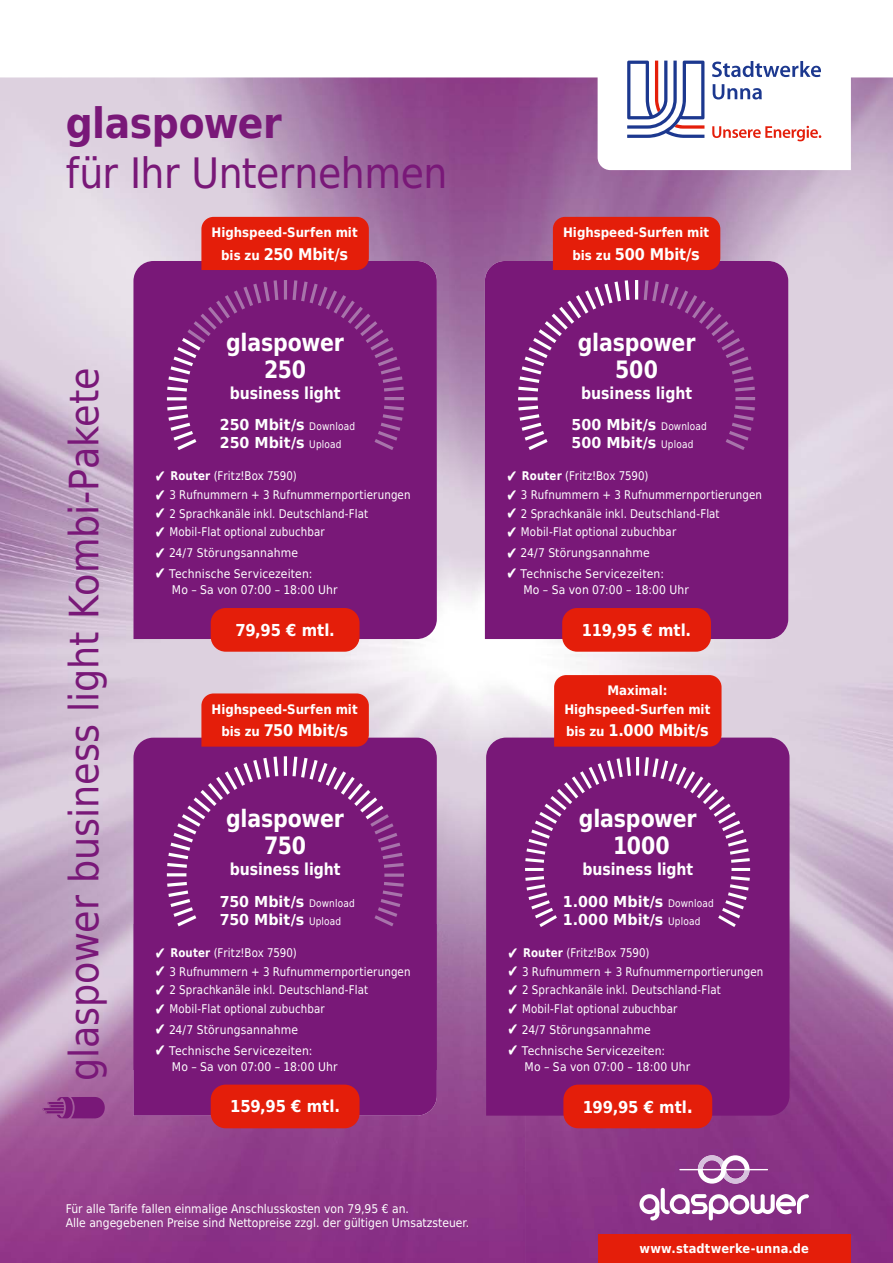
<style>
.page{position:relative;width:893px;height:1263px;background:#fff}
.page>*{position:absolute;margin:0;border:0;box-sizing:border-box;transform-origin:0 0}
.t1{font:42px "DejaVu Sans Condensed";letter-spacing:-.015em;color:#791878}
.t2{font:700 42px "DejaVu Sans Condensed";letter-spacing:-.01em;color:#791878}
.t3{font:40.5px "DejaVu Sans Condensed";letter-spacing:-.005em;color:#791878}
.t4{font:700 24px/27.2px "DejaVu Sans Condensed";letter-spacing:-.01em;color:#fff;text-align:center;scale:.95 1}
.t5{font:700 16.5px "DejaVu Sans Condensed";color:#fff;scale:.95 1}
.t6{font:700 16.5px "DejaVu Sans Condensed";color:#fff}
.t7{font:700 16.2px "DejaVu Sans Condensed";letter-spacing:-.01em;color:#fff}
.t8{font:700 15px/18px "DejaVu Sans";letter-spacing:.005em;color:#fff;scale:.95 1}
.t9{font:700 13.05px/18.6px "DejaVu Sans Condensed";color:#fff;text-align:center}
.t10{font:700 12.75px "DejaVu Sans Condensed";letter-spacing:.01em;color:#fff}
.t11{font:12px "DejaVu Sans Condensed";letter-spacing:.01em;color:#fff;scale:.95 1}
.t12{font:12px/16.5px "DejaVu Sans Condensed";letter-spacing:.01em;color:#fff}
.s1{font-size:13.05px}
.s2{font-family:"DejaVu Sans Condensed";font-weight:400;font-size:10.5px}
.s3{font-weight:700;font-size:16.8px}
.s4{font-weight:700}
.s5{font-size:18px}
</style>
<div class="page">
<img style="left:0;top:77px;width:893px;height:847px">
<img style="left:0;top:1070px;width:525px;height:193px">
<img style="left:525px;top:924px;width:368px;height:339px">
<img style="left:0;top:924px;width:133px;height:146px">
<img style="left:437px;top:924px;width:49px;height:146px">
<div style="left:598px;top:1234px;width:252px;height:29px;background:#e41e0a"></div>
<svg style="left:639px;top:1155px;width:170px;height:65px"></svg>
<hr style="left:679px;top:1169px;width:89px;height:1px;background:#fff">
<svg style="left:43px;top:1097px;width:62px;height:21px"></svg>
<div style="left:486px;top:738px;width:303px;height:377px;background:#791878"></div>
<div style="left:554px;top:675px;width:167px;height:72px;background:#e41e0a"></div>
<div style="left:563px;top:1084px;width:149px;height:44px;background:#e41e0a;border-radius:15px"></div>
<div style="left:133px;top:738px;width:304px;height:377px;background:#791878"></div>
<div style="left:201px;top:693px;width:168px;height:54px;background:#e41e0a"></div>
<div style="left:211px;top:1084px;width:149px;height:44px;background:#e41e0a;border-radius:15px"></div>
<div style="left:485px;top:261px;width:303px;height:378px;background:#791878"></div>
<div style="left:553px;top:217px;width:167px;height:53px;background:#e41e0a"></div>
<div style="left:562px;top:608px;width:149px;height:44px;background:#e41e0a;border-radius:15px"></div>
<div style="left:133px;top:261px;width:304px;height:378px;background:#791878"></div>
<div style="left:201px;top:217px;width:168px;height:53px;background:#e41e0a"></div>
<div style="left:211px;top:608px;width:149px;height:44px;background:#e41e0a;border-radius:15px"></div>
<svg style="left:598px;top:61px;width:253px;height:109px"></svg>
<svg style="left:167px;top:280px;width:111px;height:111px;background:#7f237e"></svg>
<svg style="left:167px;top:406px;width:29px;height:44px"></svg>
<svg style="left:284px;top:280px;width:120px;height:111px;background:#7c1f7c"></svg>
<svg style="left:374px;top:406px;width:30px;height:44px"></svg>
<svg style="left:384px;top:397px;width:20px;height:3px"></svg>
<svg style="left:167px;top:397px;width:20px;height:3px"></svg>
<svg style="left:525px;top:757px;width:225px;height:170px;background:#812580"></svg>
<svg style="left:518px;top:280px;width:120px;height:111px;background:#842b83"></svg>
<svg style="left:518px;top:406px;width:30px;height:44px"></svg>
<svg style="left:644px;top:280px;width:111px;height:111px;background:#7c1f7c"></svg>
<svg style="left:726px;top:406px;width:29px;height:44px"></svg>
<svg style="left:736px;top:397px;width:19px;height:3px"></svg>
<svg style="left:518px;top:397px;width:20px;height:3px"></svg>
<svg style="left:167px;top:882px;width:29px;height:44px"></svg>
<svg style="left:167px;top:757px;width:111px;height:119px;background:#842b83"></svg>
<svg style="left:284px;top:756px;width:120px;height:170px;background:#80247f"></svg>
<h1 class="t2" style="left:66px;top:88px;width:217px">glaspower</h1>
<h1 class="t1" style="left:66px;top:139px;width:383px">für Ihr Unternehmen</h1>
<h2 class="t3" style="left:51px;top:1081px;width:715px;rotate:-90deg">glaspower business light Kombi-Pakete</h2>
<p class="t9" style="left:212px;top:223px;width:148px">Highspeed-Surfen mit</p>
<h3 class="t7" style="left:221px;top:241px;width:128px"><span class="s1">bis zu</span> 250 Mbit/s</h3>
<h3 class="t4" style="left:226px;top:328px;width:125px">glaspower<br>250</h3>
<h3 class="t5" style="left:230px;top:379px;width:118px">business light</h3>
<p class="t8" style="left:220px;top:415px;width:144px">250 Mbit/s <span class="s2">Download<br></span>250 Mbit/s <span class="s2">Upload</span></p>
<p class="t11" style="left:155px;top:466px;width:151px"><span class="s3">✔</span> <span class="s4">Router</span> (Fritz!Box 7590)</p>
<p class="t11" style="left:155px;top:485px;width:271px"><span class="s3">✔</span> 3 Rufnummern + 3 Rufnummernportierungen</p>
<p class="t11" style="left:155px;top:504px;width:226px"><span class="s3">✔</span> 2 Sprachkanäle inkl. Deutschland-Flat</p>
<p class="t11" style="left:155px;top:522px;width:180px"><span class="s3">✔</span> Mobil-Flat optional zubuchbar</p>
<p class="t12" style="left:155px;top:544px;width:145px"><span class="s3">✔</span> 24/7 Störungsannahme</p>
<p class="t12" style="left:172px;top:565px;width:167px;text-indent:-17px"><span class="s3">✔</span> Technische Servicezeiten:<br>Mo – Sa von 07:00 – 18:00 Uhr</p>
<h3 class="t6" style="left:235px;top:616px;width:101px">79,95 € mtl.</h3>
<p class="t9" style="left:212px;top:700px;width:148px">Highspeed-Surfen mit</p>
<h3 class="t7" style="left:221px;top:717px;width:128px"><span class="s1">bis zu</span> 750 Mbit/s</h3>
<h3 class="t4" style="left:226px;top:805px;width:125px">glaspower<br>750</h3>
<h3 class="t5" style="left:230px;top:856px;width:118px">business light</h3>
<p class="t8" style="left:220px;top:892px;width:143px">750 Mbit/s <span class="s2">Download<br></span>750 Mbit/s <span class="s2">Upload</span></p>
<p class="t11" style="left:155px;top:943px;width:151px"><span class="s3">✔</span> <span class="s4">Router</span> (Fritz!Box 7590)</p>
<p class="t11" style="left:155px;top:962px;width:271px"><span class="s3">✔</span> 3 Rufnummern + 3 Rufnummernportierungen</p>
<p class="t11" style="left:155px;top:980px;width:226px"><span class="s3">✔</span> 2 Sprachkanäle inkl. Deutschland-Flat</p>
<p class="t11" style="left:155px;top:999px;width:180px"><span class="s3">✔</span> Mobil-Flat optional zubuchbar</p>
<p class="t12" style="left:155px;top:1021px;width:145px"><span class="s3">✔</span> 24/7 Störungsannahme</p>
<p class="t12" style="left:172px;top:1041px;width:167px;text-indent:-17px"><span class="s3">✔</span> Technische Servicezeiten:<br>Mo – Sa von 07:00 – 18:00 Uhr</p>
<h3 class="t6" style="left:230px;top:1093px;width:111px">159,95 € mtl.</h3>
<p class="t12" style="left:66px;top:1200px;width:405px;line-height:14.4px">Für alle Tarife fallen einmalige Anschlusskosten von 79,95 € an.<br>Alle angegebenen Preise sind Nettopreise zzgl. der gültigen Umsatzsteuer.</p>
<p class="t9" style="left:563px;top:223px;width:148px">Highspeed-Surfen mit</p>
<h3 class="t7" style="left:572px;top:241px;width:129px"><span class="s1">bis zu</span> 500 Mbit/s</h3>
<h3 class="t4" style="left:578px;top:328px;width:125px">glaspower<br>500</h3>
<h3 class="t5" style="left:581px;top:379px;width:118px">business light</h3>
<p class="t8" style="left:571px;top:415px;width:144px">500 Mbit/s <span class="s2">Download<br></span>500 Mbit/s <span class="s2">Upload</span></p>
<p class="t11" style="left:506px;top:466px;width:151px"><span class="s3">✔</span> <span class="s4">Router</span> (Fritz!Box 7590)</p>
<p class="t11" style="left:506px;top:485px;width:271px"><span class="s3">✔</span> 3 Rufnummern + 3 Rufnummernportierungen</p>
<p class="t11" style="left:506px;top:504px;width:226px"><span class="s3">✔</span> 2 Sprachkanäle inkl. Deutschland-Flat</p>
<p class="t11" style="left:506px;top:522px;width:180px"><span class="s3">✔</span> Mobil-Flat optional zubuchbar</p>
<p class="t12" style="left:506px;top:544px;width:145px"><span class="s3">✔</span> 24/7 Störungsannahme</p>
<p class="t12" style="left:523px;top:565px;width:167px;text-indent:-17px"><span class="s3">✔</span> Technische Servicezeiten:<br>Mo – Sa von 07:00 – 18:00 Uhr</p>
<h3 class="t6" style="left:582px;top:616px;width:111px">119,95 € mtl.</h3>
<p class="t9" style="left:564px;top:681px;width:148px">Maximal:<br>Highspeed-Surfen mit</p>
<h3 class="t7" style="left:566px;top:717px;width:144px"><span class="s1">bis zu</span> 1.000 Mbit/s</h3>
<h3 class="t4" style="left:579px;top:805px;width:125px">glaspower<br>1000</h3>
<h3 class="t5" style="left:582px;top:856px;width:118px">business light</h3>
<p class="t8" style="left:563px;top:892px;width:160px">1.000 Mbit/s <span class="s2">Download<br></span>1.000 Mbit/s <span class="s2">Upload</span></p>
<p class="t11" style="left:508px;top:943px;width:151px"><span class="s3">✔</span> <span class="s4">Router</span> (Fritz!Box 7590)</p>
<p class="t11" style="left:508px;top:962px;width:271px"><span class="s3">✔</span> 3 Rufnummern + 3 Rufnummernportierungen</p>
<p class="t11" style="left:508px;top:980px;width:226px"><span class="s3">✔</span> 2 Sprachkanäle inkl. Deutschland-Flat</p>
<p class="t11" style="left:508px;top:999px;width:180px"><span class="s3">✔</span> Mobil-Flat optional zubuchbar</p>
<p class="t12" style="left:508px;top:1021px;width:145px"><span class="s3">✔</span> 24/7 Störungsannahme</p>
<p class="t12" style="left:525px;top:1041px;width:167px;text-indent:-17px"><span class="s3">✔</span> Technische Servicezeiten:<br>Mo – Sa von 07:00 – 18:00 Uhr</p>
<h3 class="t6" style="left:583px;top:1093px;width:112px">199,95 € mtl<span class="s5">.</span></h3>
<p class="t10" style="left:639px;top:1238px;width:171px">www.stadtwerke-unna.de</p>
</div>
